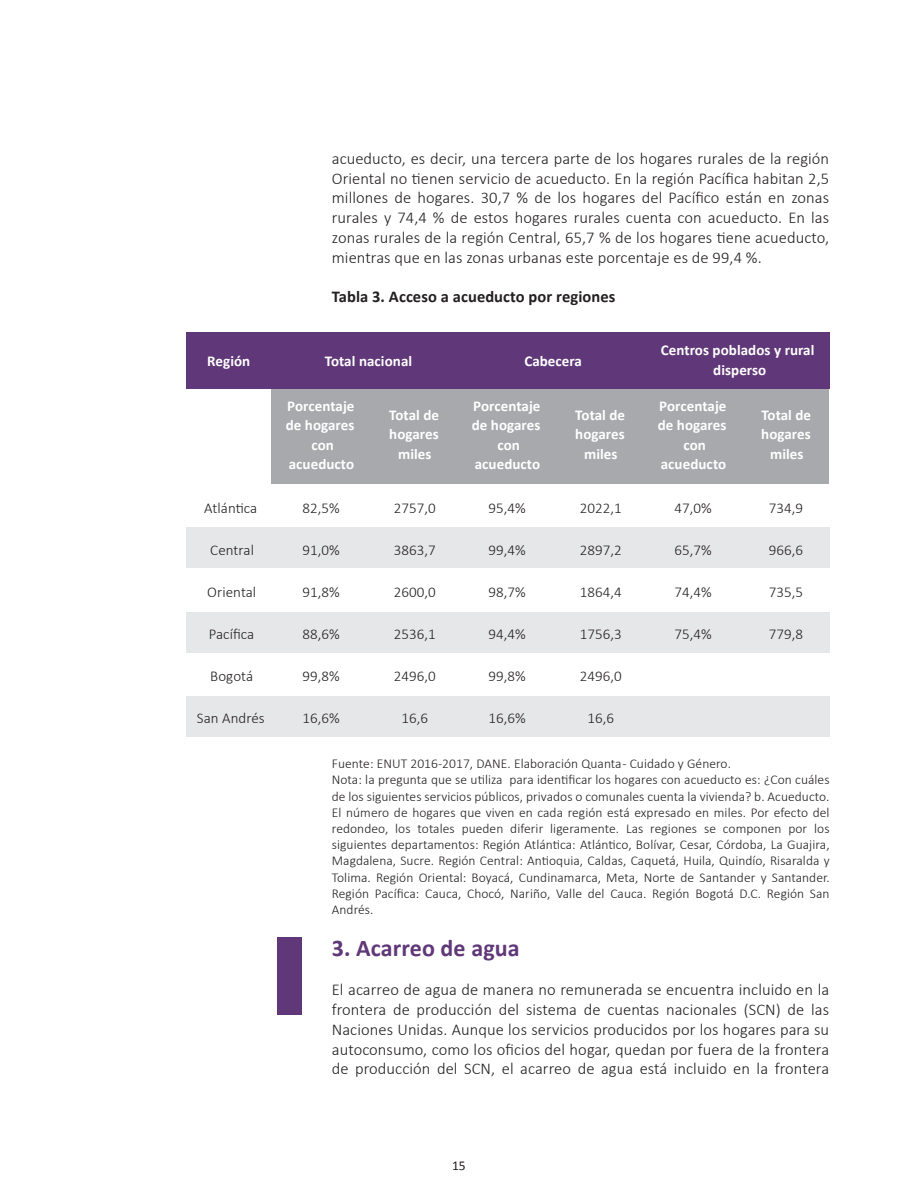
<style>
.page{position:relative;width:918px;height:1188px;background:#fff}
.page>*{position:absolute;margin:0;border:0;box-sizing:border-box;transform-origin:0 0}
.t1{font:700 24px "Calibri";letter-spacing:.005em;color:#603778}
.t2{font:300 16.5px/19.8px "Calibri";letter-spacing:.005em;color:#231f20;text-align:justify}
.t3{font:700 16.5px "Calibri";letter-spacing:.005em;color:#231f20}
.t4{font:300 15px "Calibri";letter-spacing:.005em;color:#231f20}
.t5{font:700 15px/19.5px "Calibri";letter-spacing:.005em;color:#fff;text-align:center}
.t6{font:300 13.5px/16.2px "Calibri";letter-spacing:.005em;color:#231f20}
.t7{font:13.5px "Calibri";color:#231f20}
</style>
<div class="page">
<div style="left:271px;top:333px;width:558px;height:151px;background:#a8a9ad"></div>
<div style="left:186px;top:528px;width:643px;height:40px;background:#e6e7e9"></div>
<div style="left:186px;top:613px;width:643px;height:40px;background:#e6e7e9"></div>
<div style="left:186px;top:696px;width:643px;height:41px;background:#e6e7e9"></div>
<div style="left:186px;top:333px;width:643px;height:56px;background:#603778"></div>
<div style="left:277px;top:938px;width:24px;height:77px;background:#603778"></div>
<p class="t2" style="left:332px;top:148px;width:499px">acueducto, es decir, una tercera parte de los hogares rurales de la región Oriental no tienen servicio de acueducto. En la región Pacífica habitan 2,5 millones de hogares. 30,7 % de los hogares del Pacífico están en zonas rurales y 74,4 % de estos hogares rurales cuenta con acueducto. En las zonas rurales de la región Central, 65,7 % de los hogares tiene acueducto, mientras que en las zonas urbanas este porcentaje es de 99,4 %.</p>
<p class="t3" style="left:332px;top:286px;width:285px">Tabla 3. Acceso a acueducto por regiones</p>
<p class="t5" style="left:207px;top:351px;width:45px">Región</p>
<p class="t5" style="left:325px;top:351px;width:89px">Total nacional</p>
<p class="t5" style="left:524px;top:351px;width:59px">Cabecera</p>
<p class="t5" style="left:661px;top:340px;width:155px">Centros poblados y rural disperso</p>
<p class="t5" style="left:286px;top:396px;width:70px">Porcentaje de hogares con acueducto</p>
<p class="t5" style="left:389px;top:405px;width:51px">Total de hogares miles</p>
<p class="t5" style="left:472px;top:396px;width:70px">Porcentaje de hogares con acueducto</p>
<p class="t5" style="left:575px;top:405px;width:51px">Total de hogares miles</p>
<p class="t5" style="left:658px;top:396px;width:70px">Porcentaje de hogares con acueducto</p>
<p class="t5" style="left:761px;top:405px;width:51px">Total de hogares miles</p>
<p class="t4" style="left:204px;top:498px;width:55px">Atlántica</p>
<p class="t4" style="left:302px;top:498px;width:39px">82,5%</p>
<p class="t4" style="left:394px;top:498px;width:44px">2757,0</p>
<p class="t4" style="left:488px;top:498px;width:39px">95,4%</p>
<p class="t4" style="left:580px;top:498px;width:44px">2022,1</p>
<p class="t4" style="left:674px;top:498px;width:39px">47,0%</p>
<p class="t4" style="left:769px;top:498px;width:36px">734,9</p>
<p class="t4" style="left:210px;top:540px;width:45px">Central</p>
<p class="t4" style="left:302px;top:540px;width:39px">91,0%</p>
<p class="t4" style="left:394px;top:540px;width:44px">3863,7</p>
<p class="t4" style="left:488px;top:540px;width:39px">99,4%</p>
<p class="t4" style="left:580px;top:540px;width:44px">2897,2</p>
<p class="t4" style="left:674px;top:540px;width:39px">65,7%</p>
<p class="t4" style="left:769px;top:540px;width:36px">966,6</p>
<p class="t4" style="left:207px;top:582px;width:50px">Oriental</p>
<p class="t4" style="left:302px;top:582px;width:39px">91,8%</p>
<p class="t4" style="left:394px;top:582px;width:44px">2600,0</p>
<p class="t4" style="left:488px;top:582px;width:39px">98,7%</p>
<p class="t4" style="left:580px;top:582px;width:44px">1864,4</p>
<p class="t4" style="left:674px;top:582px;width:39px">74,4%</p>
<p class="t4" style="left:769px;top:582px;width:36px">735,5</p>
<p class="t4" style="left:209px;top:624px;width:47px">Pacífica</p>
<p class="t4" style="left:302px;top:624px;width:39px">88,6%</p>
<p class="t4" style="left:394px;top:624px;width:44px">2536,1</p>
<p class="t4" style="left:488px;top:624px;width:39px">94,4%</p>
<p class="t4" style="left:580px;top:624px;width:44px">1756,3</p>
<p class="t4" style="left:674px;top:624px;width:39px">75,4%</p>
<p class="t4" style="left:769px;top:624px;width:36px">779,8</p>
<p class="t4" style="left:210px;top:666px;width:44px">Bogotá</p>
<p class="t4" style="left:302px;top:666px;width:39px">99,8%</p>
<p class="t4" style="left:394px;top:666px;width:44px">2496,0</p>
<p class="t4" style="left:488px;top:666px;width:39px">99,8%</p>
<p class="t4" style="left:580px;top:666px;width:44px">2496,0</p>
<p class="t4" style="left:197px;top:708px;width:69px">San Andrés</p>
<p class="t4" style="left:302px;top:708px;width:39px">16,6%</p>
<p class="t4" style="left:401px;top:708px;width:28px">16,6</p>
<p class="t4" style="left:488px;top:708px;width:39px">16,6%</p>
<p class="t4" style="left:587px;top:708px;width:28px">16,6</p>
<p class="t6" style="left:332px;top:755px;width:499px">Fuente: ENUT 2016-2017, DANE. Elaboración Quanta - Cuidado y Género.<br>Nota: la pregunta que se utiliza para identificar los hogares con acueducto es: ¿Con cuáles de los siguientes servicios públicos, privados o comunales cuenta la vivienda? b. Acueducto.<br>El número de hogares que viven en cada región está expresado en miles. Por efecto del redondeo, los totales pueden diferir ligeramente. Las regiones se componen por los siguientes departamentos: Región Atlántica: Atlántico, Bolívar, Cesar, Córdoba, La Guajira, Magdalena, Sucre. Región Central: Antioquia, Caldas, Caquetá, Huila, Quindío, Risaralda y Tolima. Región Oriental: Boyacá, Cundinamarca, Meta, Norte de Santander y Santander.<br>Región Pacífica: Cauca, Chocó, Nariño, Valle del Cauca. Región Bogotá D.C. Región San Andrés.</p>
<h1 class="t1" style="left:332px;top:932px;width:189px">3. Acarreo de agua</h1>
<p class="t2" style="left:332px;top:980px;width:499px">El acarreo de agua de manera no remunerada se encuentra incluido en la frontera de producción del sistema de cuentas nacionales (SCN) de las Naciones Unidas. Aunque los servicios producidos por los hogares para su autoconsumo, como los oficios del hogar, quedan por fuera de la frontera de producción del SCN, el acarreo de agua está incluido en la frontera</p>
<p class="t7" style="left:452px;top:1157px;width:15px">15</p>
</div>
